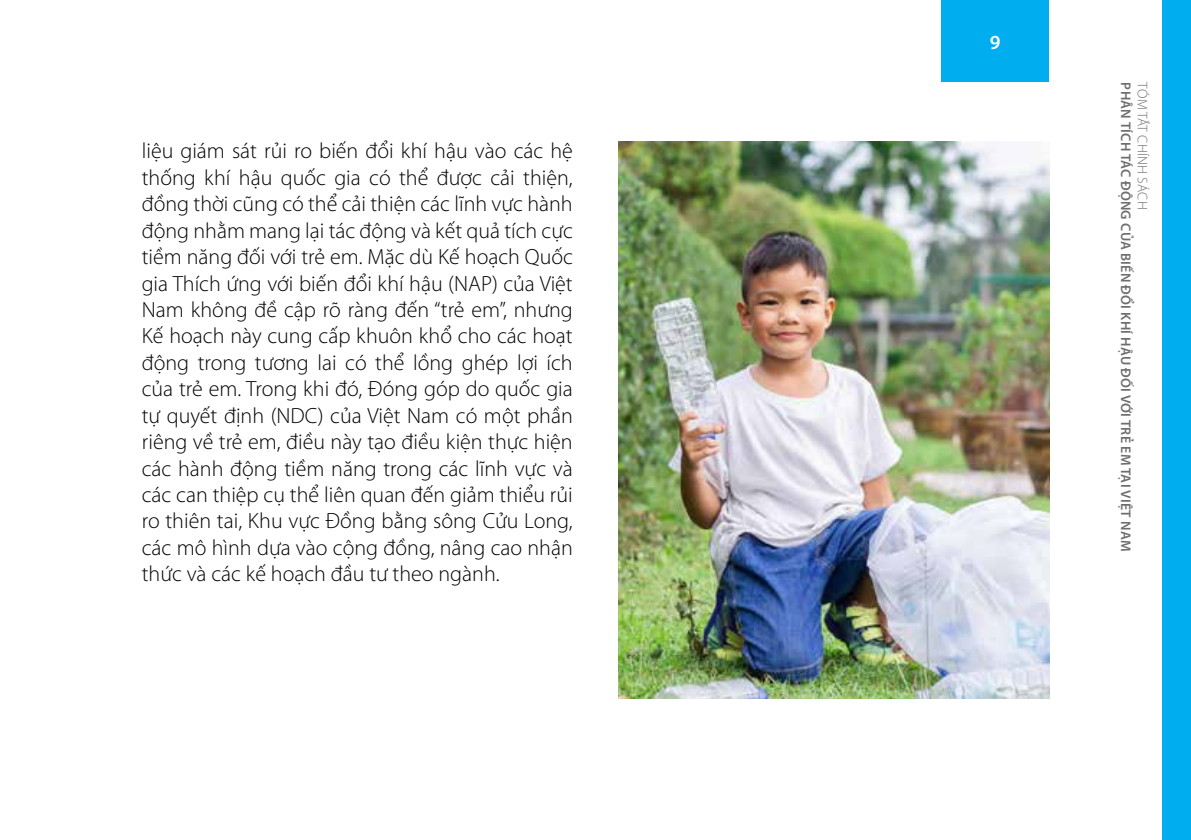
<style>
.page{position:relative;width:1191px;height:840px;background:#fff}
.page>*{position:absolute;margin:0;border:0;box-sizing:border-box;transform-origin:0 0}
.t1{font:300 22px/26.4px "Myriad Pro";color:#000;text-align:justify}
.t2{font:600 20px "Myriad Pro";color:#fff}
.t3{font:600 14px "Myriad Pro";letter-spacing:.02em;color:#6d6e71}
.t4{font:300 14px "Myriad Pro";letter-spacing:.02em;color:#6d6e71}
</style>
<div class="page">
<img style="left:618px;top:142px;width:431px;height:555px">
<div style="left:941px;top:0;width:108px;height:82px;background:#00aeef"></div>
<div style="left:1162px;top:0;width:29px;height:839px;background:#00aeef"></div>
<p class="t1" style="left:142px;top:137px;width:432px">liệu giám sát rủi ro biến đổi khí hậu vào các hệ thống khí hậu quốc gia có thể được cải thiện, đồng thời cũng có thể cải thiện các lĩnh vực hành động nhằm mang lại tác động và kết quả tích cực tiềm năng đối với trẻ em. Mặc dù Kế hoạch Quốc gia Thích ứng với biến đổi khí hậu (NAP) của Việt Nam không đề cập rõ ràng đến “trẻ em”, nhưng Kế hoạch này cung cấp khuôn khổ cho các hoạt động trong tương lai có thể lồng ghép lợi ích của trẻ em. Trong khi đó, Đóng góp do quốc gia tự quyết định (NDC) của Việt Nam có một phần riêng về trẻ em, điều này tạo điều kiện thực hiện các hành động tiềm năng trong các lĩnh vực và các can thiệp cụ thể liên quan đến giảm thiểu rủi ro thiên tai, Khu vực Đồng bằng sông Cửu Long, các mô hình dựa vào cộng đồng, nâng cao nhận thức và các kế hoạch đầu tư theo ngành.</p>
<p class="t2" style="left:990px;top:30px;width:12px">9</p>
<p class="t3" style="left:1134px;top:82px;width:470px;rotate:90deg">PHÂN TÍCH TÁC ĐỘNG CỦA BIẾN ĐỔI KHÍ HẬU ĐỐI VỚI TRẺ EM TẠI VIỆT NAM</p>
<p class="t4" style="left:1151px;top:82px;width:128px;rotate:90deg">TÓM TẮT CHÍNH SÁCH</p>
</div>
